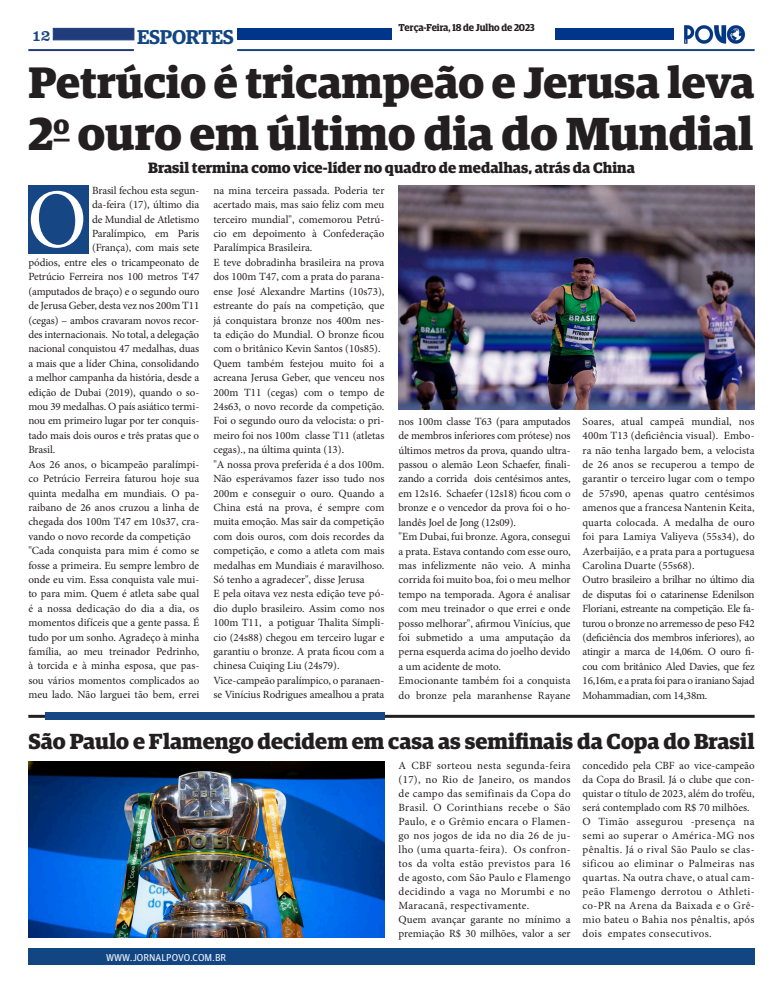
<style>
.page{position:relative;width:783px;height:993px;background:#fff}
.page>*{position:absolute;margin:0;border:0;box-sizing:border-box;transform-origin:0 0}
.t1{font:83.8px "Minion Pro";color:#fff;scale:.95 1}
.t2{font:700 46.3px "Guardian Egyptian";color:#231f20}
.t3{font:700 44px "Guardian Egyptian";color:#231f20}
.t4{font:700 21.9px "Guardian Egyptian";color:#231f20}
.t5{font:600 20px "Guardian Egyptian";letter-spacing:-.02em;color:#114683}
.t6{font:16px "Clarendon BT";color:#174685}
.t7{font:700 15px "Guardian Egyptian";color:#231f20}
.t8{font:11px/14.4px "Minion Pro";letter-spacing:-.005em;color:#231f20;text-align:justify}
.t9{font:600 10px "Guardian Egyptian Display";letter-spacing:-.005em;color:#231f20}
.t10{font:10px "Guardian Agate Sans G1 D Regular";color:#fff}
</style>
<div class="page">
<img style="left:684px;top:25px;width:62px;height:19px">
<div style="left:53px;top:28px;width:81px;height:12px;background:#203c7d;border:1px solid #203c7d"></div>
<hr style="left:28px;top:49px;width:106px;height:2px;background:#203c7d">
<div style="left:28px;top:947px;width:726px;height:17px;background:#114683"></div>
<div style="left:237px;top:28px;width:154px;height:12px;background:#003589"></div>
<hr style="left:237px;top:49px;width:517px;height:2px;background:#174685">
<div style="left:555px;top:28px;width:119px;height:12px;background:#003589"></div>
<svg style="left:54px;top:139px;width:16px;height:2px"></svg>
<hr style="left:28px;top:714px;width:726px;height:3px;background:#231f20">
<div style="left:45px;top:712px;width:339px;height:7px;background:#174685"></div>
<div style="left:28px;top:186px;width:61px;height:68px;background:#174685"></div>
<img style="left:398px;top:186px;width:356px;height:224px">
<img style="left:28px;top:761px;width:356px;height:175px">
<h3 class="t6" style="left:31px;top:25px;width:21px">12</h3>
<h3 class="t5" style="left:137px;top:22px;width:98px">ESPORTES</h3>
<p class="t9" style="left:398px;top:22px;width:138px">Terça-Feira, 18 de Julho de 2023</p>
<p class="t3" style="left:28px;top:49px;width:727px">Petrúcio é tricampeão e Jerusa leva</p>
<p class="t2" style="left:28px;top:98px;width:726px">2<sup>o</sup> ouro em último dia do Mundial</p>
<p class="t7" style="left:148px;top:156px;width:488px">Brasil termina como vice-líder no quadro de medalhas, atrás da China</p>
<p class="t8" style="left:92px;top:183px;width:109px">Brasil fechou esta segun-</p>
<p class="t8" style="left:92px;top:197px;width:109px">da-feira (17), último dia</p>
<p class="t8" style="left:92px;top:212px;width:109px">de Mundial de Atletismo</p>
<p class="t8" style="left:92px;top:226px;width:109px">Paralímpico, em Paris</p>
<p class="t8" style="left:92px;top:241px;width:109px">(França), com mais sete</p>
<p class="t8" style="left:28px;top:255px;width:172px">pódios, entre eles o tricampeonato de</p>
<p class="t8" style="left:28px;top:269px;width:172px">Petrúcio Ferreira nos 100 metros T47</p>
<p class="t8" style="left:28px;top:284px;width:172px">(amputados de braço) e o segundo ouro</p>
<p class="t8" style="left:28px;top:298px;width:172px">de Jerusa Geber, desta vez nos 200m T11</p>
<p class="t8" style="left:28px;top:313px;width:172px">(cegas) – ambos cravaram novos recor-</p>
<p class="t8" style="left:28px;top:327px;width:172px">des internacionais. No total, a delegação</p>
<p class="t8" style="left:28px;top:341px;width:172px">nacional conquistou 47 medalhas, duas</p>
<p class="t8" style="left:28px;top:356px;width:172px">a mais que a líder China, consolidando</p>
<p class="t8" style="left:28px;top:370px;width:172px">a melhor campanha da história, desde a</p>
<p class="t8" style="left:28px;top:385px;width:172px">edição de Dubai (2019), quando o so-</p>
<p class="t8" style="left:28px;top:399px;width:172px">mou 39 medalhas. O país asiático termi-</p>
<p class="t8" style="left:28px;top:413px;width:172px">nou em primeiro lugar por ter conquis-</p>
<p class="t8" style="left:28px;top:428px;width:172px">tado mais dois ouros e três pratas que o</p>
<p class="t8" style="left:28px;top:442px;width:28px">Brasil.</p>
<p class="t8" style="left:28px;top:457px;width:172px">Aos 26 anos, o bicampeão paralímpi&shy;co Petrúcio Ferreira faturou hoje sua quinta medalha em mundiais. O pa&shy;raibano de 26 anos cruzou a linha de chegada dos 100m T47 em 10s37, cra&shy;vando o novo recorde da competição</p>
<p class="t8" style="left:28px;top:543px;width:172px">"Cada conquista para mim é como se fosse a primeira. Eu sempre lembro de onde eu vim. Essa conquista vale mui&shy;to para mim. Quem é atleta sabe qual é a nossa dedicação do dia a dia, os momentos difíceis que a gente passa. É tudo por um sonho. Agradeço à minha família, ao meu treinador Pedrinho, à torcida e à minha esposa, que pas&shy;sou vários momentos complicados ao meu lado. Não larguei tão bem, errei</p>
<p class="t1" style="left:27px;top:164px;width:64px">O</p>
<p class="t8" style="left:213px;top:183px;width:172px">na mina terceira passada. Poderia ter acertado mais, mas saio feliz com meu terceiro mundial", comemorou Petrú&shy;cio em depoimento à Confederação Paralímpica Brasileira.</p>
<p class="t8" style="left:213px;top:255px;width:172px">E teve dobradinha brasileira na prova dos 100m T47, com a prata do parana&shy;ense José Alexandre Martins (10s73), estreante do país na competição, que já conquistara bronze nos 400m nes&shy;ta edição do Mundial. O bronze ficou com o britânico Kevin Santos (10s85).</p>
<p class="t8" style="left:213px;top:356px;width:172px">Quem também festejou muito foi a acreana Jerusa Geber, que venceu nos 200m T11 (cegas) com o tempo de 24s63, o novo recorde da competição.<br>Foi o segundo ouro da velocista: o pri&shy;meiro foi nos 100m classe T11 (atletas cegas)., na última quinta (13).</p>
<p class="t8" style="left:213px;top:457px;width:172px">"A nossa prova preferida é a dos 100m.<br>Não esperávamos fazer isso tudo nos 200m e conseguir o ouro. Quando a China está na prova, é sempre com muita emoção. Mas sair da competição com dois ouros, com dois recordes da competição, e como a atleta com mais medalhas em Mundiais é maravilhoso.<br>Só tenho a agradecer", disse Jerusa</p>
<p class="t8" style="left:213px;top:586px;width:172px">E pela oitava vez nesta edição teve pó&shy;dio duplo brasileiro. Assim como nos 100m T11, a potiguar Thalita Símpli&shy;cio (24s88) chegou em terceiro lugar e garantiu o bronze. A prata ficou com a chinesa Cuiqing Liu (24s79).</p>
<p class="t8" style="left:213px;top:673px;width:172px">Vice-campeão paralímpico, o paranaen&shy;se Vinícius Rodrigues amealhou a prata</p>
<p class="t8" style="left:398px;top:414px;width:173px">nos 100m classe T63 (para amputados de membros inferiores com prótese) nos últimos metros da prova, quando ultra&shy;passou o alemão Leon Schaefer, finali&shy;zando a corrida dois centésimos antes, em 12s16. Schaefer (12s18) ficou com o bronze e o vencedor da prova foi o ho&shy;landês Joel de Jong (12s09).</p>
<p class="t8" style="left:398px;top:529px;width:173px">"Em Dubai, fui bronze. Agora, consegui a prata. Estava contando com esse ouro, mas infelizmente não veio. A minha corrida foi muito boa, foi o meu melhor tempo na temporada. Agora é analisar com meu treinador o que errei e onde posso melhorar", afirmou Vinícius, que foi submetido a uma amputação da perna esquerda acima do joelho devido a um acidente de moto.</p>
<p class="t8" style="left:398px;top:673px;width:173px">Emocionante também foi a conquista do bronze pela maranhense Rayane</p>
<p class="t8" style="left:582px;top:414px;width:173px">Soares, atual campeã mundial, nos 400m T13 (deficiência visual). Embo&shy;ra não tenha largado bem, a velocista de 26 anos se recuperou a tempo de garantir o terceiro lugar com o tempo de 57s90, apenas quatro centésimos amenos que a francesa Nantenin Keita, quarta colocada. A medalha de ouro foi para Lamiya Valiyeva (55s34), do Azerbaijão, e a prata para a portuguesa Carolina Duarte (55s68).</p>
<p class="t8" style="left:582px;top:572px;width:173px">Outro brasileiro a brilhar no último dia de disputas foi o catarinense Edenilson Floriani, estreante na competição. Ele fa&shy;turou o bronze no arremesso de peso F42 (deficiência dos membros inferiores), ao atingir a marca de 14,06m. O ouro fi&shy;cou com britânico Aled Davies, que fez 16,16m, e a prata foi para o iraniano Sajad Mohammadian, com 14,38m.</p>
<p class="t4" style="left:28px;top:724px;width:727px">São Paulo e Flamengo decidem em casa as semifinais da Copa do Brasil</p>
<p class="t10" style="left:106px;top:949px;width:122px">WWW.JORNALPOVO.COM.BR</p>
<p class="t8" style="left:398px;top:758px;width:173px;line-height:14px">A CBF sorteou nesta segunda-feira (17), no Rio de Janeiro, os mandos de campo das semifinais da Copa do Brasil. O Corinthians recebe o São Paulo, e o Grêmio encara o Flamen&shy;go nos jogos de ida no dia 26 de ju&shy;lho (uma quarta-feira). Os confron&shy;tos da volta estão previstos para 16 de agosto, com São Paulo e Flamengo decidindo a vaga no Morumbi e no Maracanã, respectivamente.</p>
<p class="t8" style="left:398px;top:912px;width:173px;line-height:14px">Quem avançar garante no mínimo a premiação R$ 30 milhões, valor a ser</p>
<p class="t8" style="left:582px;top:758px;width:173px;line-height:14px">concedido pela CBF ao vice-campeão da Copa do Brasil. Já o clube que con&shy;quistar o título de 2023, além do troféu, será contemplado com R$ 70 milhões.</p>
<p class="t8" style="left:582px;top:814px;width:173px;line-height:14px">O Timão assegurou -presença na semi ao superar o América-MG nos pênaltis. Já o rival São Paulo se clas&shy;sificou ao eliminar o Palmeiras nas quartas. Na outra chave, o atual cam&shy;peão Flamengo derrotou o Athleti&shy;co-PR na Arena da Baixada e o Grê&shy;mio bateu o Bahia nos pênaltis, após dois empates consecutivos.</p>
</div>
